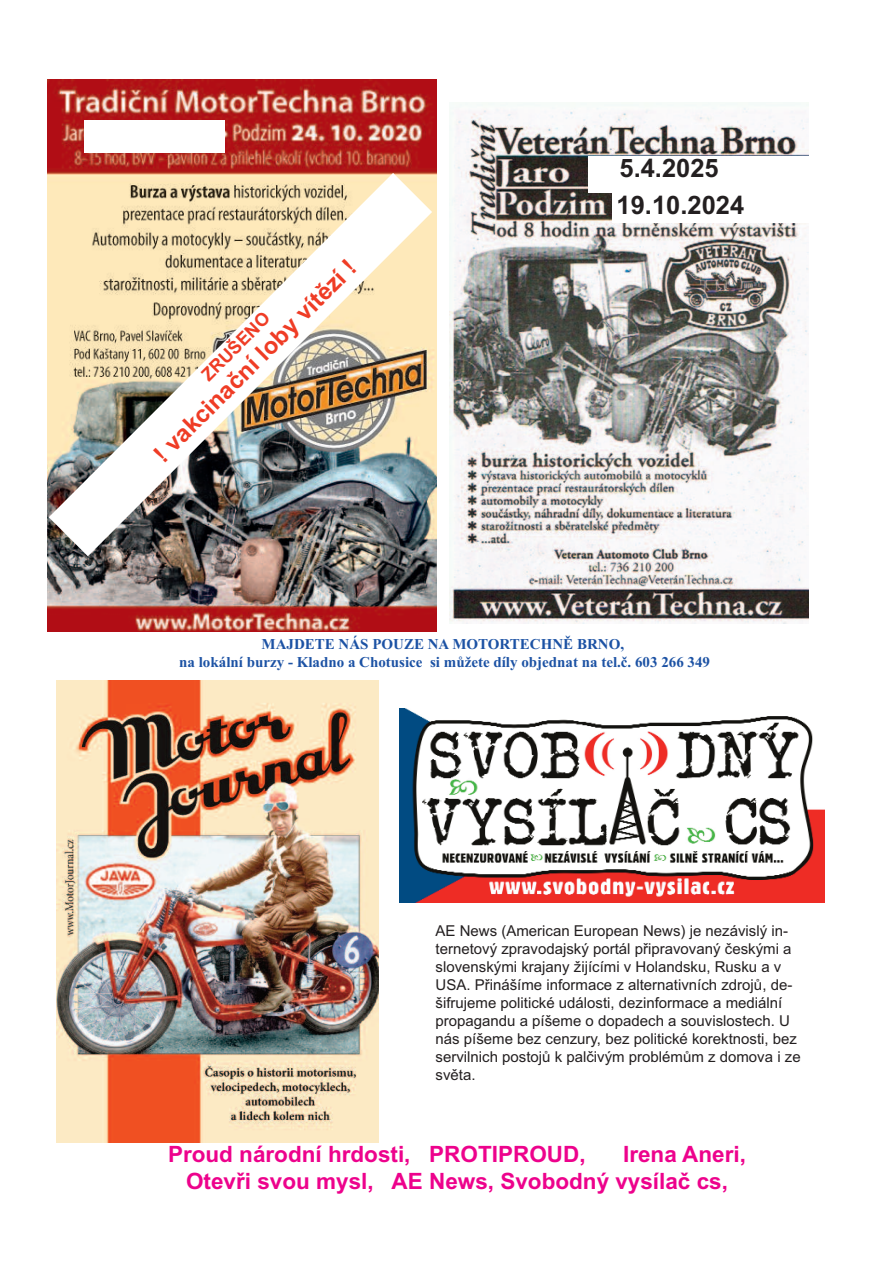
<style>
.page{position:relative;width:893px;height:1263px;background:#fff}
.page>*{position:absolute;margin:0;border:0;box-sizing:border-box;transform-origin:0 0}
.t1{font:700 25.5px "Arial";color:#231f20}
.t2{font:700 24px "Arial";color:#ef3c25}
.t3{font:700 22.5px/27px "Arial";color:#ed028c}
.t4{font:700 18px "Arial";color:#ef3c25}
.t5{font:15px/18px "Arial";color:#231f20}
.t6{font:700 15px/18px "Times New Roman";color:#1c52a4;text-align:center}
</style>
<div class="page">
<img style="left:56px;top:680px;width:323px;height:462px">
<img style="left:47px;top:79px;width:390px;height:553px">
<div style="left:84px;top:121px;width:141px;height:32px;background:#fff"></div>
<img style="left:49px;top:173px;width:383px;height:383px">
<img style="left:450px;top:103px;width:359px;height:520px">
<div style="left:588px;top:156px;width:226px;height:36px;background:#fff"></div>
<div style="left:612px;top:191px;width:198px;height:31px;background:#fff"></div>
<img style="left:399px;top:709px;width:425px;height:193px">
<h1 class="t1" style="left:619px;top:153px;width:101px">5.4.2025</h1>
<h2 class="t2" style="left:148px;top:448px;width:276px;rotate:-45deg">! vakcinační loby vítězí !</h2>
<p class="t4" style="left:197px;top:370px;width:90px;rotate:-45deg">ZRUŠENO</p>
<h1 class="t1" style="left:617px;top:190px;width:129px">19.10.2024</h1>
<p class="t6" style="left:179px;top:634px;width:532px">MAJDETE NÁS POUZE NA MOTORTECHNĚ BRNO,<br>na lokální burzy - Kladno a Chotusice si můžete díly objednat na tel.č. 603 266 349</p>
<p class="t5" style="left:435px;top:921px;width:367px">AE News (American European News) je nezávislý in&shy;ternetový zpravodajský portál připravovaný českými a slovenskými krajany žijícími v Holandsku, Rusku a v USA. Přinášíme informace z alternativních zdrojů, de&shy;šifrujeme politické události, dezinformace a mediální propagandu a píšeme o dopadech a souvislostech. U nás píšeme bez cenzury, bez politické korektnosti, bez servilnich postojů k palčivým problémům z domova i ze světa.</p>
<h3 class="t3" style="left:168px;top:1140px;width:419px">Proud národní hrdosti, PROTIPROUD,</h3>
<h3 class="t3" style="left:186px;top:1140px;width:561px;text-indent:437px">Irena Aneri,<br>Otevři svou mysl, AE News, Svobodný vysílač cs,</h3>
</div>
